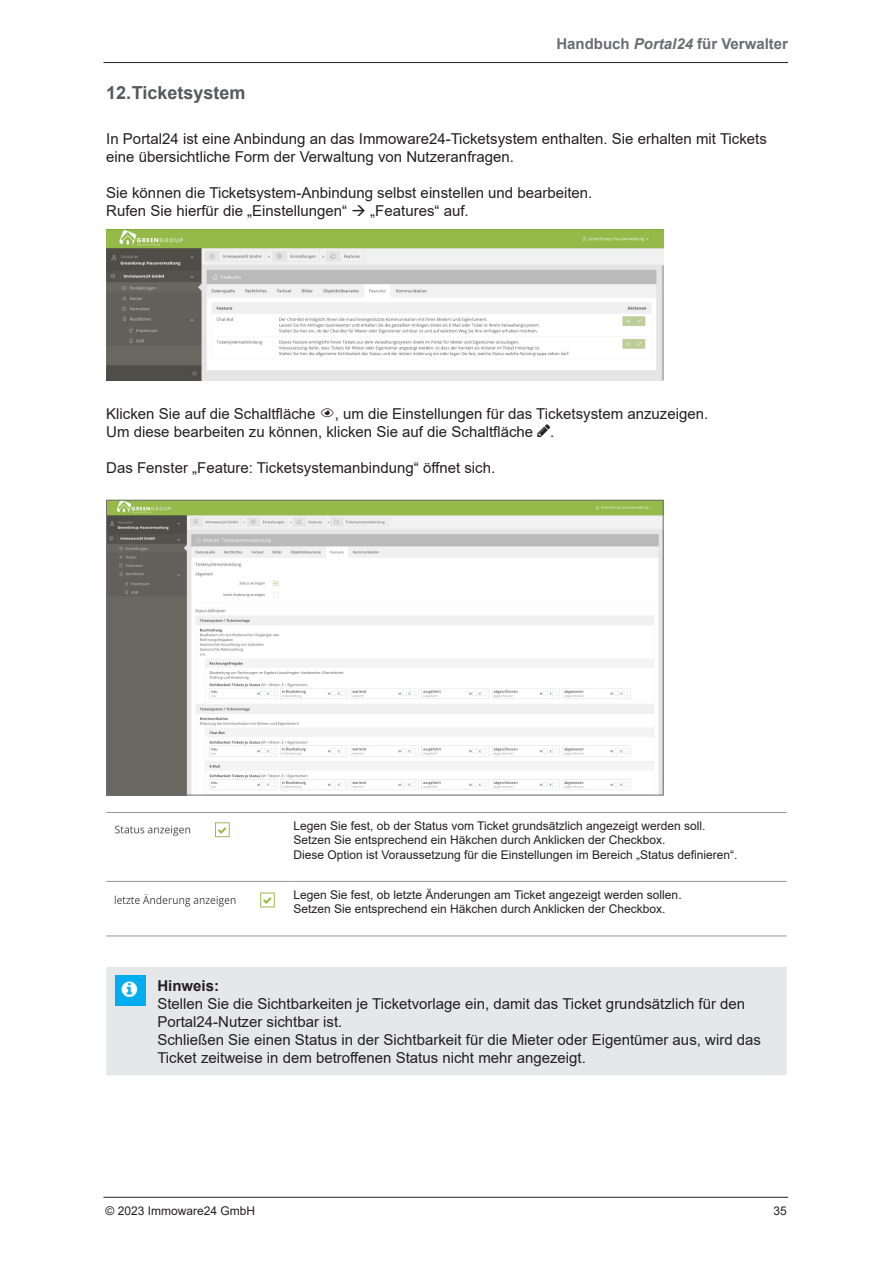
<style>
.page{position:relative;width:893px;height:1263px;background:#fff}
.page>*{position:absolute;margin:0;border:0;box-sizing:border-box;transform-origin:0 0}
.t1{font:700 18px "Arial";color:#57585a}
.Textkörper{font:15px/18px "Arial";color:#231f20}
.t2{font:700 15px "Arial";color:#6c6d70}
.Textkörper-2{font:700 15px "Arial";color:#231f20}
.Tabelle_Text_mini{font:12px "Arial";color:#231f20}
.s1{font-style:italic}
</style>
<div class="page">
<hr style="left:103px;top:62px;width:685px;height:1px;background:#231f20">
<hr style="left:103px;top:1197px;width:685px;height:1px;background:#231f20">
<img style="left:106px;top:229px;width:557px;height:151px">
<img style="left:108px;top:502px;width:553px;height:291px">
<div style="left:106px;top:500px;width:557px;height:295px;border:1px solid #6c6d70"></div>
<hr style="left:106px;top:936px;width:183px;height:1px;background:#939598">
<hr style="left:289px;top:936px;width:498px;height:1px;background:#939598">
<hr style="left:106px;top:812px;width:183px;height:1px;background:#939598">
<hr style="left:289px;top:812px;width:498px;height:1px;background:#939598">
<hr style="left:106px;top:881px;width:183px;height:1px;background:#939598">
<hr style="left:289px;top:881px;width:498px;height:1px;background:#939598">
<img style="left:114px;top:822px;width:116px;height:16px">
<img style="left:114px;top:892px;width:161px;height:16px">
<div style="left:106px;top:967px;width:681px;height:108px;background:#e6e7e9"></div>
<div style="left:115px;top:975px;width:30px;height:31px;background:#00aeef"></div>
<p class="t2" style="left:556px;top:33px;width:233px">Handbuch <span class="s1">Portal24</span> für Verwalter</p>
<p class="t1" style="left:106px;top:80px;width:141px">12.Ticketsystem</p>
<p class="Textkörper" style="left:106px;top:129px;width:662px">In Portal24 ist eine Anbindung an das Immoware24-Ticketsystem enthalten. Sie erhalten mit Tickets eine übersichtliche Form der Verwaltung von Nutzeranfragen.</p>
<p class="Textkörper" style="left:106px;top:183px;width:488px">Sie können die Ticketsystem-Anbindung selbst einstellen und bearbeiten.</p>
<p class="Textkörper" style="left:106px;top:201px;width:364px">Rufen Sie hierfür die „Einstellungen“ → „Features“ auf.</p>
<p class="Textkörper" style="left:106px;top:405px;width:211px">Klicken Sie auf die Schaltfläche</p>
<p class="Textkörper" style="left:335px;top:405px;width:375px">, um die Einstellungen für das Ticketsystem anzuzeigen.</p>
<p class="Textkörper" style="left:106px;top:423px;width:449px">Um diese bearbeiten zu können, klicken Sie auf die Schaltfläche .</p>
<p class="Textkörper" style="left:106px;top:459px;width:390px">Das Fenster „Feature: Ticketsystemanbindung“ öffnet sich.</p>
<p class="Tabelle_Text_mini" style="left:293px;top:817px;width:414px">Legen Sie fest, ob der Status vom Ticket grundsätzlich angezeigt werden soll.</p>
<p class="Tabelle_Text_mini" style="left:293px;top:832px;width:374px">Setzen Sie entsprechend ein Häkchen durch Anklicken der Checkbox.</p>
<p class="Tabelle_Text_mini" style="left:293px;top:846px;width:446px">Diese Option ist Voraussetzung für die Einstellungen im Bereich „Status definieren“.</p>
<p class="Tabelle_Text_mini" style="left:293px;top:886px;width:390px">Legen Sie fest, ob letzte Änderungen am Ticket angezeigt werden sollen.</p>
<p class="Tabelle_Text_mini" style="left:293px;top:900px;width:374px">Setzen Sie entsprechend ein Häkchen durch Anklicken der Checkbox.</p>
<p class="Textkörper-2" style="left:157px;top:975px;width:63px">Hinweis:</p>
<p class="Textkörper" style="left:157px;top:994px;width:589px">Stellen Sie die Sichtbarkeiten je Ticketvorlage ein, damit das Ticket grundsätzlich für den<br>Portal24-Nutzer sichtbar ist.</p>
<p class="Textkörper" style="left:157px;top:1030px;width:605px">Schließen Sie einen Status in der Sichtbarkeit für die Mieter oder Eigentümer aus, wird das<br>Ticket zeitweise in dem betroffenen Status nicht mehr angezeigt.</p>
<p class="Tabelle_Text_mini" style="left:106px;top:1202px;width:151px">© 2023 Immoware24 GmbH</p>
<p class="Tabelle_Text_mini" style="left:773px;top:1202px;width:15px">35</p>
</div>
